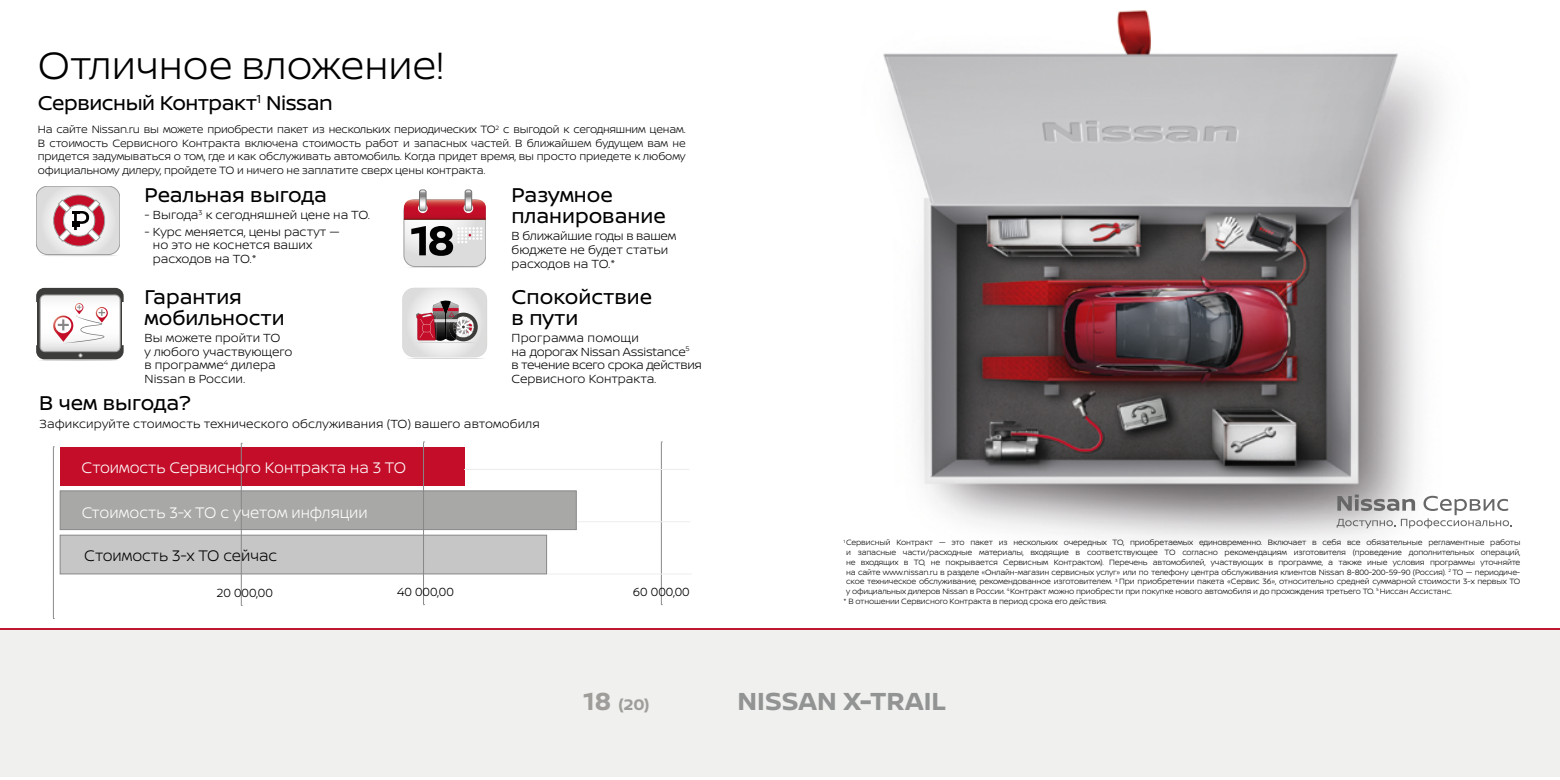
<style>
.page{position:relative;width:1560px;height:780px;background:#fff}
.page>*{position:absolute;margin:0;border:0;box-sizing:border-box;transform-origin:0 0}
.t1{font:300 40.5px "Nissan Brand";color:#000}
.t2{font:700 26.25px "Nissan Brand";letter-spacing:.005em;color:#929493}
.t3{font:21.25px/21.2px "Nissan Brand";color:#000}
.t4{font:21.25px "Nissan Brand";letter-spacing:-.02em;color:#000}
.t5{font:300 16.25px "Nissan Brand";color:#fff;scale:.95 1}
.t6{font:300 16.25px "Nissan Brand";color:#000;scale:.95 1}
.t7{font:700 16.25px "Nissan Brand";color:#9f9d99}
.t8{font:300 12.5px/13.8px "Nissan Brand";color:#000}
.t9{font:300 12.5px/13.8px "Nissan Brand";letter-spacing:-.02em;color:#000}
.t10{font:300 11.25px/13.5px "Nissan Brand";letter-spacing:-.01em;color:#000;text-align:justify}
.t11{font:300 8.12px "Nissan Brand";letter-spacing:-.02em;color:#000}
.s1{font-size:26.25px}
</style>
<div class="page">
<img style="left:43px;top:10px;width:1469px;height:609px">
<svg style="left:402px;top:288px;width:85px;height:71px"></svg>
<svg style="left:36px;top:288px;width:88px;height:73px"></svg>
<svg style="left:404px;top:190px;width:82px;height:78px"></svg>
<svg style="left:36px;top:186px;width:84px;height:70px"></svg>
<div style="left:60px;top:535px;width:486px;height:39px;background:#c6c6c6;border:1px solid #878787"></div>
<div style="left:60px;top:490px;width:516px;height:39px;background:#a8a8a7;border:1px solid #878787"></div>
<div style="left:60px;top:447px;width:404px;height:39px;background:#c40e29"></div>
<svg style="left:53px;top:446px;width:1px;height:173px"></svg>
<svg style="left:241px;top:443px;width:1px;height:163px"></svg>
<svg style="left:423px;top:441px;width:1px;height:164px"></svg>
<svg style="left:661px;top:441px;width:1px;height:164px"></svg>
<hr style="left:464px;top:469px;width:225px;height:1px;background:#ededed">
<hr style="left:577px;top:521px;width:113px;height:1px;background:#ededed">
<hr style="left:547px;top:573px;width:144px;height:1px;background:#ededed">
<svg style="left:1336px;top:494px;width:174px;height:34px"></svg>
<div style="left:0;top:628px;width:1559px;height:16px;background:#bd1731"></div>
<div style="left:0;top:630px;width:1559px;height:146px;background:#f0f0ef"></div>
<h1 class="t1" style="left:38px;top:36px;width:407px">Отличное вложение!</h1>
<h3 class="t4" style="left:38px;top:87px;width:296px">Сервисный Контракт<sup>1</sup> Nissan</h3>
<p class="t10" style="left:38px;top:122px;width:649px">На сайте Nissan.ru вы можете приобрести пакет из нескольких периодических ТО<sup>2</sup> с выгодой к сегодняшним ценам.<br>В стоимость Сервисного Контракта включена стоимость работ и запасных частей. В ближайшем будущем вам не придется задумываться о том, где и как обслуживать автомобиль. Когда придет время, вы просто приедете к любому официальному дилеру, пройдете ТО и ничего не заплатите сверх цены контракта.</p>
<h3 class="t3" style="left:145px;top:183px;width:184px">Реальная выгода</h3>
<h3 class="t8" style="left:145px;top:207px;width:227px">- Выгода<sup>3</sup> к сегодняшней цене на ТО.</h3>
<h3 class="t8" style="left:153px;top:224px;width:188px;text-indent:-8px">- Курс меняется, цены растут — но это не коснется ваших расходов на ТО.*</h3>
<h3 class="t3" style="left:145px;top:285px;width:142px">Гарантия мобильности</h3>
<h3 class="t8" style="left:145px;top:330px;width:149px">Вы можете пройти ТО<br>у любого участвующего в программе<sup>4</sup> дилера<br>Nissan в России.</h3>
<h3 class="t3" style="left:39px;top:391px;width:154px">В чем выгода?</h3>
<h3 class="t3" style="left:511px;top:183px;width:156px">Разумное планирование</h3>
<h3 class="t9" style="left:511px;top:228px;width:166px">В ближайшие годы в вашем бюджете не будет статьи расходов на ТО.*</h3>
<h3 class="t3" style="left:511px;top:285px;width:142px">Спокойствие в пути</h3>
<h3 class="t9" style="left:511px;top:330px;width:192px">Программа помощи<br>на дорогах Nissan Assistance<sup>5<br></sup>в течение всего срока действия<br>Сервисного Контракта.</h3>
<h3 class="t8" style="left:39px;top:416px;width:502px">Зафиксируйте стоимость технического обслуживания (ТО) вашего автомобиля</h3>
<h3 class="t5" style="left:81px;top:456px;width:343px">Стоимость Сервисного Контракта на 3 ТО</h3>
<h3 class="t5" style="left:82px;top:501px;width:302px">Стоимость 3-х ТО с учетом инфляции</h3>
<h3 class="t6" style="left:84px;top:543px;width:205px">Стоимость 3-х ТО сейчас</h3>
<h3 class="t8" style="left:216px;top:585px;width:58px">20 000,00</h3>
<h3 class="t8" style="left:397px;top:584px;width:58px">40 000,00</h3>
<h3 class="t8" style="left:632px;top:584px;width:58px">60 000,00</h3>
<p class="t11" style="left:843px;top:536px;width:678px"><sup>1</sup> Сервисный Контракт — это пакет из нескольких очередных ТО, приобретаемых единовременно. Включает в себя все обязательные регламентные работы</p>
<p class="t11" style="left:846px;top:546px;width:675px">и запасные части/расходные материалы, входящие в соответствующее ТО согласно рекомендациям изготовителя (проведение дополнительных операций,</p>
<p class="t11" style="left:846px;top:556px;width:675px">не входящих в ТО, не покрывается Сервисным Контрактом). Перечень автомобилей, участвующих в программе, а также иные условия программы уточняйте</p>
<p class="t11" style="left:846px;top:566px;width:675px">на сайте www.nissan.ru в разделе «Онлайн-магазин сервисных услуг» или по телефону центра обслуживания клиентов Nissan 8-800-200-59-90 (Россия). <sup>2</sup> ТО — периодиче-</p>
<p class="t11" style="left:846px;top:575px;width:675px">ское техническое обслуживание, рекомендованное изготовителем. <sup>3</sup> При приобретении пакета «Сервис 36», относительно средней суммарной стоимости 3-х первых ТО</p>
<p class="t11" style="left:846px;top:585px;width:607px">у официальных дилеров Nissan в России. <sup>4</sup>Контракт можно приобрести при покупке нового автомобиля и до прохождения третьего ТО. <sup>5</sup> Ниссан Ассистанс.</p>
<p class="t11" style="left:843px;top:595px;width:265px">* В отношении Сервисного Контракта в период срока его действия.</p>
<h3 class="t7" style="left:583px;top:692px;width:68px"><span class="s1">18</span> (20)</h3>
<h2 class="t2" style="left:737px;top:682px;width:210px">NISSAN X-TRAIL</h2>
</div>
